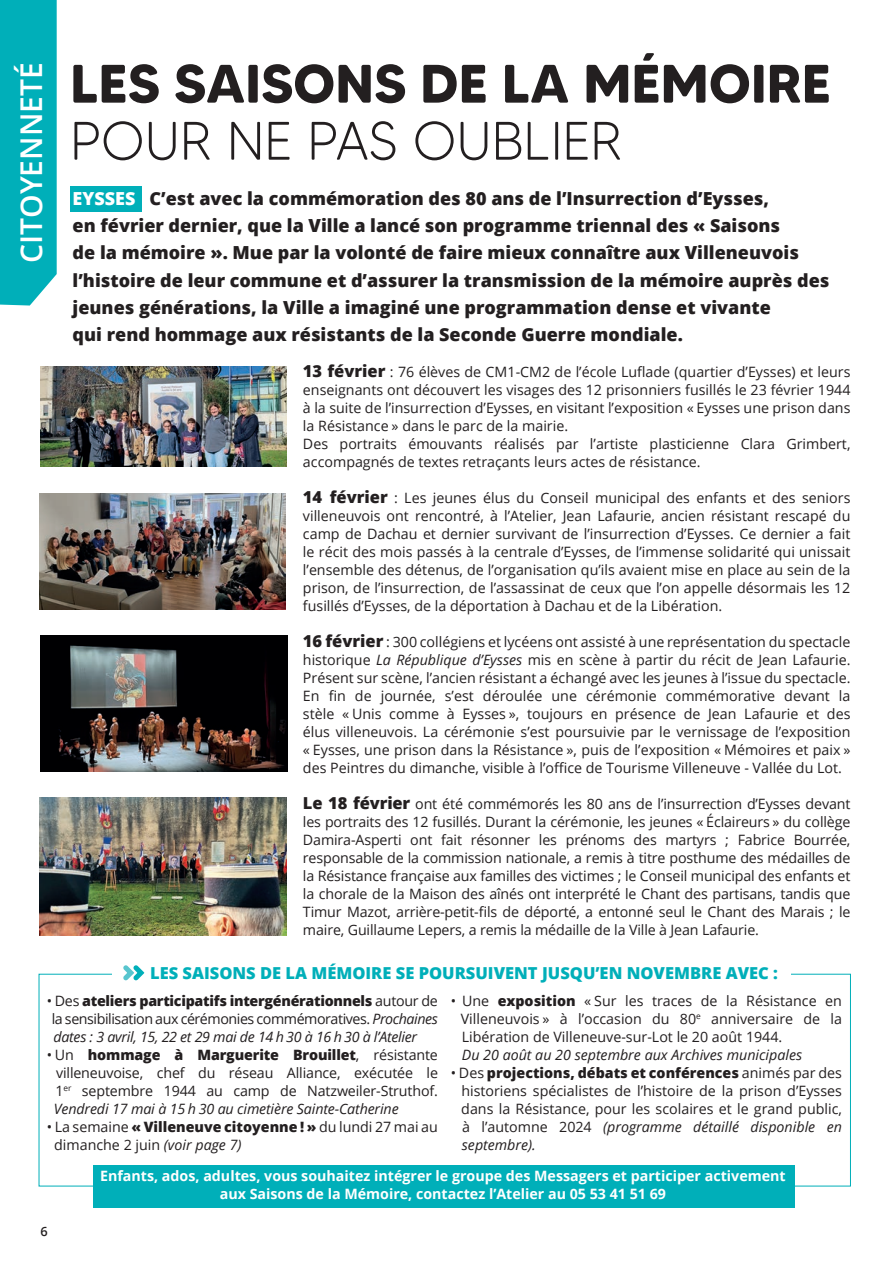
<style>
.page{position:relative;width:893px;height:1263px;background:#fff}
.page>*{position:absolute;margin:0;border:0;box-sizing:border-box;transform-origin:0 0}
.t1{font:700 54px "MADE Tommy Soft";color:#231f20}
.t2{font:300 54px "MADE Tommy Soft";color:#231f20}
.t3{font:600 30px "Open Sans";color:#fff}
.t4{font:800 18px/27px "Open Sans";color:#231f20}
.t5{font:800 16.5px "Open Sans";color:#00afb9}
.t6{font:14.25px/18px "Open Sans";color:#231f20;text-align:justify}
.t7{font:italic 14.25px/18px "Open Sans";color:#231f20;text-align:justify}
.t8{font:700 14.25px/18px "Open Sans";color:#fff;text-align:center}
.t9{font:600 12.75px "Open Sans";color:#231f20}
.s1{color:#fff}
.s2{font-weight:800;font-size:16.5px}
.s3{font-style:italic}
.s4{font-style:normal}
.s5{font-weight:800;font-style:normal}
.s6{font-weight:800}
</style>
<div class="page">
<div style="left:70px;top:186px;width:71px;height:26px;background:#00afb9"></div>
<div style="left:0;top:0;width:57px;height:306px;background:#00afb9"></div>
<img style="left:40px;top:366px;width:247px;height:101px">
<img style="left:40px;top:636px;width:247px;height:136px">
<img style="left:40px;top:797px;width:246px;height:138px">
<img style="left:40px;top:494px;width:246px;height:116px">
<div style="left:94px;top:1165px;width:701px;height:42px;background:#00afb9"></div>
<svg style="left:123px;top:965px;width:21px;height:15px"></svg>
<h2 class="t3" style="left:11px;top:263px;width:202px;rotate:-90deg">CITOYENNETÉ</h2>
<h1 class="t1" style="left:70px;top:50px;width:762px">LES SAISONS DE LA MÉMOIRE</h1>
<h1 class="t2" style="left:70px;top:108px;width:554px">POUR NE PAS OUBLIER</h1>
<p class="t4" style="left:73px;top:184px;width:758px"><span class="s1">EYSSES</span> C’est avec la commémoration des 80 ans de l’Insurrection d’Eysses,<br>en février dernier, que la Ville a lancé son programme triennal des « Saisons<br>de la mémoire ». Mue par la volonté de faire mieux connaître aux Villeneuvois l’histoire de leur commune et d’assurer la transmission de la mémoire auprès des jeunes générations, la Ville a imaginé une programmation dense et vivante<br>qui rend hommage aux résistants de la Seconde Guerre mondiale.</p>
<p class="t6" style="left:303px;top:363px;width:549px;text-align:left"><span class="s2">13 février</span> : 76 élèves de CM1-CM2 de l’école Luflade (quartier d’Eysses) et leurs enseignants ont découvert les visages des 12 prisonniers fusillés le 23 février 1944 à la suite de l’insurrection d’Eysses, en visitant l’exposition « Eysses une prison dans la Résistance » dans le parc de la mairie.<br>Des portraits émouvants réalisés par l’artiste plasticienne Clara Grimbert, accompagnés de textes retraçants leurs actes de résistance.</p>
<p class="t6" style="left:303px;top:489px;width:549px"><span class="s2">14 février</span> : Les jeunes élus du Conseil municipal des enfants et des seniors villeneuvois ont rencontré, à l’Atelier, Jean Lafaurie, ancien résistant rescapé du camp de Dachau et dernier survivant de l’insurrection d’Eysses. Ce dernier a fait le récit des mois passés à la centrale d’Eysses, de l’immense solidarité qui unissait l’ensemble des détenus, de l’organisation qu’ils avaient mise en place au sein de la prison, de l’insurrection, de l’assassinat de ceux que l’on appelle désormais les 12 fusillés d’Eysses, de la déportation à Dachau et de la Libération.</p>
<p class="t6" style="left:303px;top:633px;width:549px"><span class="s2">16 février</span> : 300 collégiens et lycéens ont assisté à une représentation du spectacle historique <span class="s3">La République d’Eysses</span> mis en scène à partir du récit de Jean Lafaurie.<br>Présent sur scène, l’ancien résistant a échangé avec les jeunes à l’issue du spectacle.<br>En fin de journée, s’est déroulée une cérémonie commémorative devant la stèle « Unis comme à Eysses », toujours en présence de Jean Lafaurie et des élus villeneuvois. La cérémonie s’est poursuivie par le vernissage de l’exposition « Eysses, une prison dans la Résistance », puis de l’exposition « Mémoires et paix » des Peintres du dimanche, visible à l’office de Tourisme Villeneuve - Vallée du Lot.</p>
<p class="t6" style="left:303px;top:795px;width:549px"><span class="s2">Le 18 février</span> ont été commémorés les 80 ans de l’insurrection d’Eysses devant les portraits des 12 fusillés. Durant la cérémonie, les jeunes « Éclaireurs » du collège Damira-Asperti ont fait résonner les prénoms des martyrs ; Fabrice Bourrée, responsable de la commission nationale, a remis à titre posthume des médailles de la Résistance française aux familles des victimes ; le Conseil municipal des enfants et la chorale de la Maison des aînés ont interprété le Chant des partisans, tandis que Timur Mazot, arrière-petit-fils de déporté, a entonné seul le Chant des Marais ; le maire, Guillaume Lepers, a remis la médaille de la Ville à Jean Lafaurie.</p>
<p class="t5" style="left:150px;top:960px;width:629px">LES SAISONS DE LA MÉMOIRE SE POURSUIVENT JUSQU’EN NOVEMBRE AVEC :</p>
<p class="t7" style="left:52px;top:991px;width:388px;text-indent:-5px"><span class="s4">• Des</span> <span class="s5">ateliers participatifs intergénérationnels</span> <span class="s4">autour de la sensibilisation aux cérémonies commémoratives.</span> Prochaines dates : 3 avril, 15, 22 et 29 mai de 14 h 30 à 16 h 30 à l’Atelier</p>
<p class="t6" style="left:54px;top:1045px;width:386px;text-indent:-7px">• Un <span class="s6">hommage à Marguerite Brouillet</span>, résistante villeneuvoise, chef du réseau Alliance, exécutée le 1<sup>er</sup> septembre 1944 au camp de Natzweiler-Struthof.<br><span class="s3">Vendredi 17 mai à 15 h 30 au cimetière Sainte-Catherine</span></p>
<p class="t6" style="left:54px;top:1117px;width:385px;text-indent:-7px">• La semaine <span class="s6">« Villeneuve citoyenne ! »</span> du lundi 27 mai au dimanche 2 juin <span class="s3">(voir page 7)</span></p>
<p class="t6" style="left:461px;top:991px;width:383px;text-indent:-10px">• Une <span class="s6">exposition</span> « Sur les traces de la Résistance en Villeneuvois » à l’occasion du 80<sup>e</sup> anniversaire de la Libération de Villeneuve-sur-Lot le 20 août 1944.</p>
<p class="t7" style="left:462px;top:1045px;width:342px">Du 20 août au 20 septembre aux Archives municipales</p>
<p class="t6" style="left:461px;top:1063px;width:382px;text-indent:-11px">• Des <span class="s6">projections, débats et conférences</span> animés par des historiens spécialistes de l’histoire de la prison d’Eysses dans la Résistance, pour les scolaires et le grand public, à l’automne 2024 <span class="s3">(programme détaillé disponible en septembre).</span></p>
<p class="t9" style="left:40px;top:1223px;width:9px">6</p>
<p class="t8" style="left:100px;top:1167px;width:687px">Enfants, ados, adultes, vous souhaitez intégrer le groupe des Messagers et participer activement aux Saisons de la Mémoire, contactez l’Atelier au 05 53 41 51 69</p>
</div>
